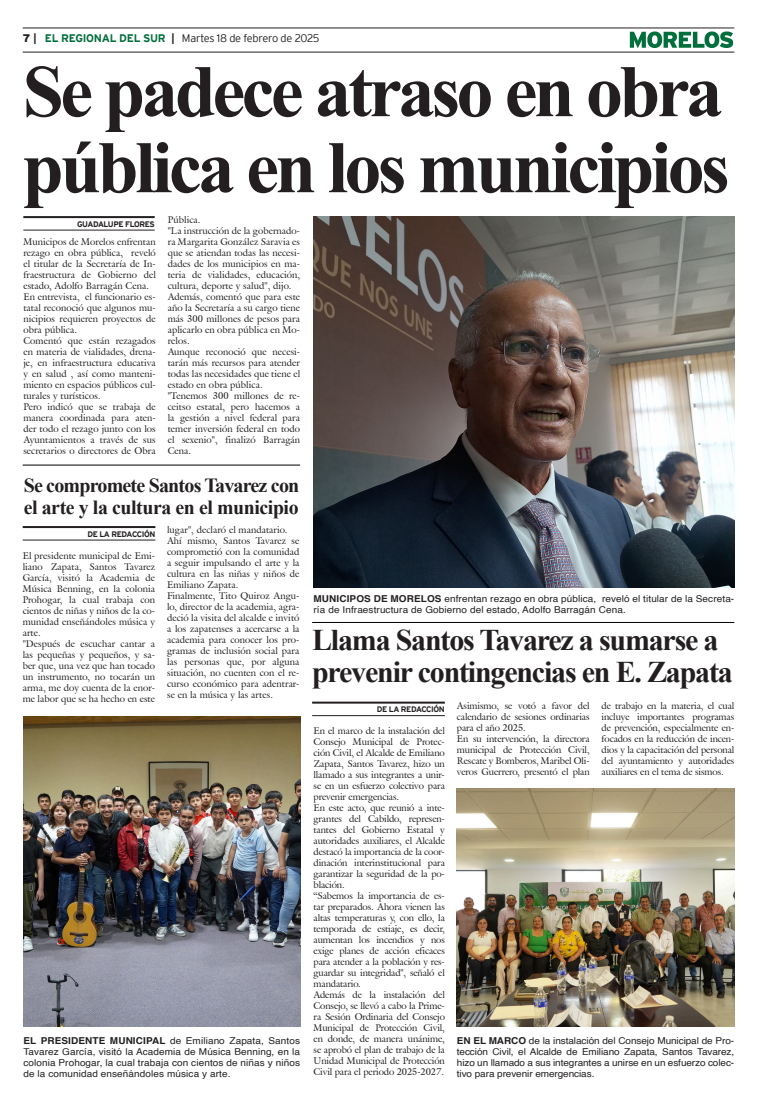
<style>
.page{position:relative;width:757px;height:1106px;background:#fff}
.page>*{position:absolute;margin:0;border:0;box-sizing:border-box;transform-origin:0 0}
.Cabeza_01{font:700 74px "Times New Roman";letter-spacing:-.05em;color:#231f20}
.Cabeza_02{font:700 30px "Times New Roman";letter-spacing:-.04em;color:#231f20}
.Cabeza_03{font:700 20px "Times New Roman";letter-spacing:-.02em;color:#231f20}
.Cabeza_03-2{font:700 20px "Times New Roman";letter-spacing:-.04em;color:#231f20}
.t1{font:300 11px "Interstate";letter-spacing:-.025em;color:#231f20}
.t2{font:9.5px/11px "Galliard IT Cby BT";letter-spacing:.01em;color:#231f20;text-align:justify}
.Pie_de_foto{font:9.5px/11px "Helvetica";letter-spacing:.01em;color:#231f20;text-align:justify;scale:1.05 1}
.t3{font:700 8px "Interstate";letter-spacing:-.05em;color:#231f20}
.s1{font-weight:900}
.s2{font-weight:700}
.s3{font-weight:700;color:#006f3c}
</style>
<div class="page">
<hr style="left:23px;top:28px;width:711px;height:1px;background:#231f20">
<hr style="left:23px;top:52px;width:711px;height:1px;background:#231f20">
<svg style="left:630px;top:31px;width:103px;height:17px"></svg>
<hr style="left:23px;top:216px;width:132px;height:2px;background:#231f20">
<hr style="left:23px;top:230px;width:132px;height:1px;background:#231f20">
<hr style="left:23px;top:526px;width:132px;height:2px;background:#231f20">
<hr style="left:23px;top:539px;width:132px;height:1px;background:#231f20">
<hr style="left:23px;top:464px;width:277px;height:1px;background:#000">
<hr style="left:312px;top:701px;width:133px;height:2px;background:#231f20">
<hr style="left:312px;top:715px;width:133px;height:1px;background:#231f20">
<hr style="left:312px;top:622px;width:422px;height:1px;background:#000">
<img style="left:313px;top:216px;width:421px;height:371px">
<img style="left:457px;top:788px;width:277px;height:238px">
<img style="left:23px;top:716px;width:277px;height:310px">
<p class="t1" style="left:23px;top:32px;width:298px"><span class="s1">7</span> <span class="s2">|</span> <span class="s3">EL REGIONAL DEL SUR</span> <span class="s2">|</span> Martes 18 de febrero de 2025</p>
<p class="Cabeza_01" style="left:23px;top:38px;width:702px">Se padece atraso en obra</p>
<p class="Cabeza_01" style="left:23px;top:114px;width:708px">pública en los municipios</p>
<p class="t3" style="left:77px;top:219px;width:79px">GUADALUPE FLORES</p>
<p class="t2" style="left:168px;top:214px;width:34px">Pública.</p>
<p class="t2" style="left:168px;top:225px;width:134px">"La instrucción de la gobernado&shy;ra Margarita González Saravia es que se atiendan todas las necesi&shy;dades de los municipios en ma&shy;teria de vialidades, educación, cultura, deporte y salud", dijo.</p>
<p class="t2" style="left:168px;top:291px;width:134px">Además, comentó que para este año la Secretaría a su cargo tiene más 300 millones de pesos para aplicarlo en obra pública en Mo&shy;relos.</p>
<p class="t2" style="left:168px;top:346px;width:134px">Aunque reconoció que necesi&shy;tarán más recursos para atender todas las necesidades que tiene el estado en obra pública.</p>
<p class="t2" style="left:168px;top:390px;width:134px">"Tenemos 300 millones de re&shy;ceitso estatal, pero hacemos a la gestión a nivel federal para temer inversión federal en todo el sexenio", finalizó Barragán Cena.</p>
<p class="t2" style="left:23px;top:236px;width:134px">Municipos de Morelos enfrentan rezago en obra pública, reveló el titular de la Secretaría de In&shy;fraestructura de Gobierno del estado, Adolfo Barragán Cena.</p>
<p class="t2" style="left:23px;top:291px;width:134px">En entrevista, el funcionario es&shy;tatal reconoció que algunos mu&shy;nicipios requieren proyectos de obra pública.</p>
<p class="t2" style="left:23px;top:335px;width:134px">Comentó que están rezagados en materia de vialidades, drena&shy;je, en infraestructura educativa y en salud , así como manteni&shy;miento en espacios públicos cul&shy;turales y turísticos.</p>
<p class="t2" style="left:23px;top:401px;width:134px">Pero indicó que se trabaja de manera coordinada para aten&shy;der todo el rezago junto con los Ayuntamientos a través de sus secretarios o directores de Obra</p>
<p class="Cabeza_03-2" style="left:24px;top:470px;width:277px">Se compromete Santos Tavarez con</p>
<p class="Cabeza_03" style="left:24px;top:492px;width:276px">el arte y la cultura en el municipio</p>
<p class="t3" style="left:87px;top:529px;width:69px">DE LA REDACCIÓN</p>
<p class="t2" style="left:167px;top:524px;width:122px">lugar", declaró el mandatario.</p>
<p class="t2" style="left:167px;top:535px;width:134px">Ahí mismo, Santos Tavarez se comprometió con la comunidad a seguir impulsando el arte y la cultura en las niñas y niños de Emiliano Zapata.</p>
<p class="t2" style="left:167px;top:590px;width:134px">Finalmente, Tito Quiroz Angu&shy;lo, director de la academia, agra&shy;deció la visita del alcalde e invitó a los zapatenses a acercarse a la academia para conocer los pro&shy;gramas de inclusión social para las personas que, por alguna situación, no cuenten con el re&shy;curso económico para adentrar&shy;se en la música y las artes.</p>
<p class="t2" style="left:23px;top:550px;width:134px">El presidente municipal de Emi&shy;liano Zapata, Santos Tavarez García, visitó la Academia de Música Benning, en la colonia Prohogar, la cual trabaja con cientos de niñas y niños de la co&shy;munidad enseñándoles música y arte.</p>
<p class="t2" style="left:23px;top:638px;width:134px">"Después de escuchar cantar a las pequeñas y pequeños, y sa&shy;ber que, una vez que han tocado un instrumento, no tocarán un arma, me doy cuenta de la enor&shy;me labor que se ha hecho en este</p>
<p class="Pie_de_foto" style="left:313px;top:593px;width:402px"><span class="s2">MUNICIPOS DE MORELOS</span> enfrentan rezago en obra pública, reveló el titular de la Secreta&shy;ría de Infraestructura de Gobierno del estado, Adolfo Barragán Cena.</p>
<p class="Cabeza_02" style="left:312px;top:619px;width:408px">Llama Santos Tavarez a sumarse a</p>
<p class="Cabeza_02" style="left:312px;top:651px;width:422px">prevenir contingencias en E. Zapata</p>
<p class="t3" style="left:377px;top:705px;width:69px">DE LA REDACCIÓN</p>
<p class="t2" style="left:457px;top:700px;width:134px">Asimismo, se votó a favor del calendario de sesiones ordinarias para el año 2025.</p>
<p class="t2" style="left:457px;top:733px;width:134px">En su intervención, la directora municipal de Protección Civil, Rescate y Bomberos, Maribel Oli&shy;veros Guerrero, presentó el plan</p>
<p class="t2" style="left:601px;top:700px;width:134px">de trabajo en la materia, el cual incluye importantes programas de prevención, especialmente en&shy;focados en la reducción de incen&shy;dios y la capacitación del personal del ayuntamiento y autoridades auxiliares en el tema de sismos.</p>
<p class="t2" style="left:313px;top:725px;width:133px">En el marco de la instalación del Consejo Municipal de Protec&shy;ción Civil, el Alcalde de Emiliano Zapata, Santos Tavarez, hizo un llamado a sus integrantes a unir&shy;se en un esfuerzo colectivo para prevenir emergencias.</p>
<p class="t2" style="left:313px;top:802px;width:133px">En este acto, que reunió a inte&shy;grantes del Cabildo, represen&shy;tantes del Gobierno Estatal y autoridades auxiliares, el Alcalde destacó la importancia de la coor&shy;dinación interinstitucional para garantizar la seguridad de la po&shy;blación.</p>
<p class="t2" style="left:313px;top:890px;width:133px">“Sabemos la importancia de es&shy;tar preparados. Ahora vienen las altas temperaturas y, con ello, la temporada de estiaje, es decir, aumentan los incendios y nos exige planes de acción eficaces para atender a la población y res&shy;guardar su integridad", señaló el mandatario.</p>
<p class="t2" style="left:313px;top:989px;width:133px">Además de la instalación del Consejo, se llevó a cabo la Prime&shy;ra Sesión Ordinaria del Consejo Municipal de Protección Civil, en donde, de manera unánime, se aprobó el plan de trabajo de la Unidad Municipal de Protección Civil para el periodo 2025-2027.</p>
<p class="Pie_de_foto" style="left:23px;top:1035px;width:265px"><span class="s2">EL PRESIDENTE MUNICIPAL</span> de Emiliano Zapata, Santos Tavarez García, visitó la Academia de Música Benning, en la colonia Prohogar, la cual trabaja con cientos de niñas y niños de la comunidad enseñándoles música y arte.</p>
<p class="Pie_de_foto" style="left:457px;top:1035px;width:266px"><span class="s2">EN EL MARCO</span> de la instalación del Consejo Municipal de Pro&shy;tección Civil, el Alcalde de Emiliano Zapata, Santos Tavarez, hizo un llamado a sus integrantes a unirse en un esfuerzo colec&shy;tivo para prevenir emergencias.</p>
</div>
